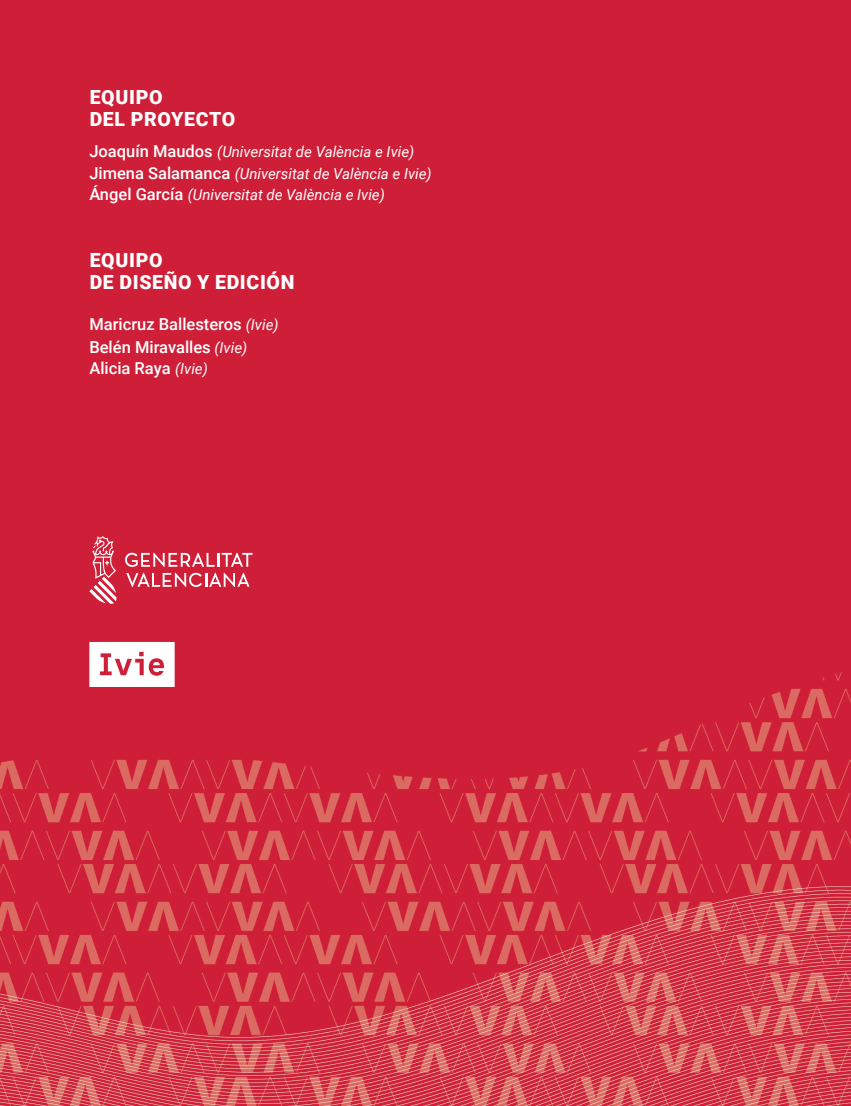
<style>
.page{position:relative;width:851px;height:1106px;background:#fff}
.page>*{position:absolute;margin:0;border:0;box-sizing:border-box;transform-origin:0 0}
.t1{font:900 19.5px "Roboto";letter-spacing:.035em;color:#fff}
.t2{font:500 16.5px/21.6px "Roboto";color:#fff}
.t3{font:italic 15px "Roboto";color:#fff}
.s1{font-weight:500;font-style:normal;font-size:16.5px}
.s2{font-weight:400;font-style:italic;font-size:15px}
</style>
<div class="page">
<img style="left:0;top:0;width:850px;height:1106px">
<svg style="left:89px;top:642px;width:86px;height:45px"></svg>
<hr style="left:217px;top:553px;width:3px;height:14px;background:#fff">
<svg style="left:222px;top:553px;width:30px;height:14px"></svg>
<svg style="left:125px;top:553px;width:89px;height:14px"></svg>
<svg style="left:126px;top:573px;width:123px;height:14px"></svg>
<svg style="left:89px;top:536px;width:27px;height:67px;background:#dc6072"></svg>
<p class="t1" style="left:90px;top:83px;width:74px">EQUIPO</p>
<p class="t1" style="left:90px;top:106px;width:147px">DEL PROYECTO</p>
<p class="t3" style="left:89px;top:141px;width:326px"><span class="s1">Joaquín Maudos</span> (Universitat de València e Ivie)</p>
<p class="t3" style="left:89px;top:163px;width:344px"><span class="s1">Jimena Salamanca</span> (Universitat de València e Ivie)</p>
<p class="t3" style="left:89px;top:184px;width:297px"><span class="s1">Ángel García</span> (Universitat de València e Ivie)</p>
<p class="t1" style="left:90px;top:246px;width:74px">EQUIPO</p>
<p class="t1" style="left:90px;top:269px;width:206px">DE DISEÑO Y EDICIÓN</p>
<p class="t2" style="left:89px;top:312px;width:191px">Maricruz Ballesteros <span class="s2">(Ivie)</span></p>
<p class="t2" style="left:89px;top:335px;width:159px">Belén Miravalles <span class="s2">(Ivie)<br></span>Alicia Raya <span class="s2">(Ivie)</span></p>
</div>
